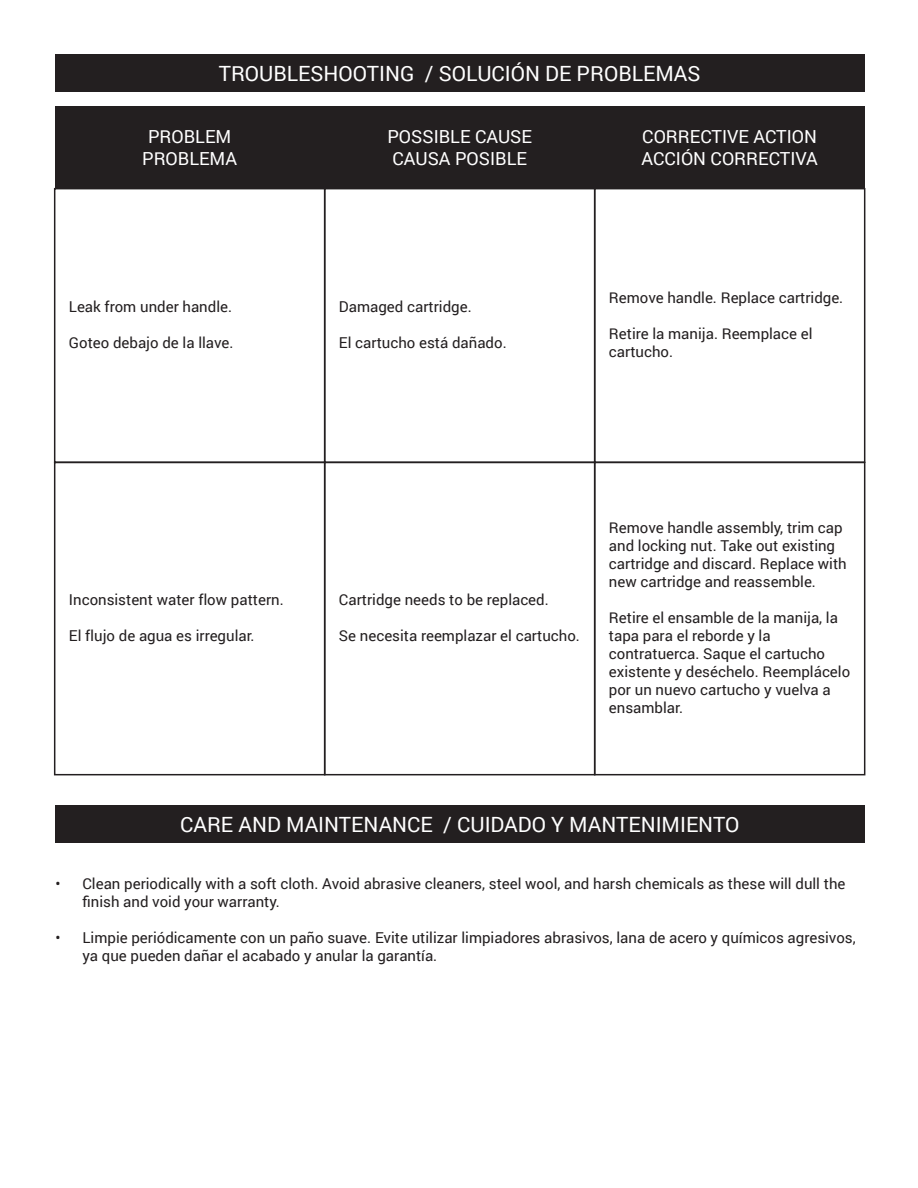
<style>
.page{position:relative;width:918px;height:1188px;background:#fff}
.page>*{position:absolute;margin:0;border:0;box-sizing:border-box;transform-origin:0 0}
.t1{font:21px "Roboto";color:#fff}
.t2{font:18px "Roboto";color:#fff}
.t3{font:15px/18px "Roboto";color:#231f20}
</style>
<div class="page">
<div style="left:54px;top:188px;width:271px;height:275px;border:2px solid #231f20"></div>
<div style="left:324px;top:188px;width:271px;height:275px;border:2px solid #231f20"></div>
<div style="left:594px;top:188px;width:271px;height:275px;border:2px solid #231f20"></div>
<div style="left:55px;top:54px;width:810px;height:38px;background:#231f20"></div>
<div style="left:55px;top:107px;width:270px;height:81px;background:#231f20"></div>
<div style="left:325px;top:107px;width:270px;height:81px;background:#231f20"></div>
<div style="left:595px;top:107px;width:270px;height:81px;background:#231f20"></div>
<div style="left:54px;top:462px;width:271px;height:313px;border:2px solid #231f20"></div>
<div style="left:324px;top:462px;width:271px;height:313px;border:2px solid #231f20"></div>
<div style="left:594px;top:462px;width:271px;height:313px;border:2px solid #231f20"></div>
<div style="left:55px;top:805px;width:810px;height:38px;background:#231f20"></div>
<p class="t1" style="left:219px;top:59px;width:483px">TROUBLESHOOTING / SOLUCIÓN DE PROBLEMAS</p>
<p class="t2" style="left:148px;top:124px;width:85px">PROBLEM</p>
<p class="t2" style="left:142px;top:146px;width:97px">PROBLEMA</p>
<p class="t3" style="left:69px;top:297px;width:165px">Leak from under handle.</p>
<p class="t3" style="left:69px;top:333px;width:166px">Goteo debajo de la llave.</p>
<p class="t2" style="left:387px;top:124px;width:146px">POSSIBLE CAUSE</p>
<p class="t2" style="left:392px;top:146px;width:136px">CAUSA POSIBLE</p>
<p class="t3" style="left:339px;top:297px;width:134px">Damaged cartridge.</p>
<p class="t3" style="left:339px;top:333px;width:169px">El cartucho está dañado.</p>
<p class="t2" style="left:642px;top:124px;width:176px">CORRECTIVE ACTION</p>
<p class="t2" style="left:642px;top:146px;width:178px">ACCIÓN CORRECTIVA</p>
<p class="t3" style="left:609px;top:288px;width:236px">Remove handle. Replace cartridge.</p>
<p class="t3" style="left:609px;top:324px;width:205px">Retire la manija. Reemplace el cartucho.</p>
<p class="t3" style="left:69px;top:591px;width:216px">Inconsistent water flow pattern.</p>
<p class="t3" style="left:69px;top:627px;width:187px">El flujo de agua es irregular.</p>
<p class="t3" style="left:339px;top:591px;width:211px">Cartridge needs to be replaced.</p>
<p class="t3" style="left:339px;top:627px;width:242px">Se necesita reemplazar el cartucho.</p>
<p class="t3" style="left:609px;top:519px;width:235px">Remove handle assembly, trim cap</p>
<p class="t3" style="left:609px;top:537px;width:239px">and locking nut. Take out existing cartridge and discard. Replace with new cartridge and reassemble.</p>
<p class="t3" style="left:609px;top:609px;width:231px">Retire el ensamble de la manija, la</p>
<p class="t3" style="left:609px;top:627px;width:243px">tapa para el reborde y la contratuerca. Saque el cartucho existente y deséchelo. Reemplácelo por un nuevo cartucho y vuelva a ensamblar.</p>
<p class="t1" style="left:180px;top:810px;width:561px">CARE AND MAINTENANCE / CUIDADO Y MANTENIMIENTO</p>
<p class="t3" style="left:82px;top:874px;width:764px;text-indent:-27px">• Clean periodically with a soft cloth. Avoid abrasive cleaners, steel wool, and harsh chemicals as these will dull the finish and void your warranty.</p>
<p class="t3" style="left:82px;top:928px;width:775px;text-indent:-27px">• Limpie periódicamente con un paño suave. Evite utilizar limpiadores abrasivos, lana de acero y químicos agresivos, ya que pueden dañar el acabado y anular la garantía.</p>
</div>
